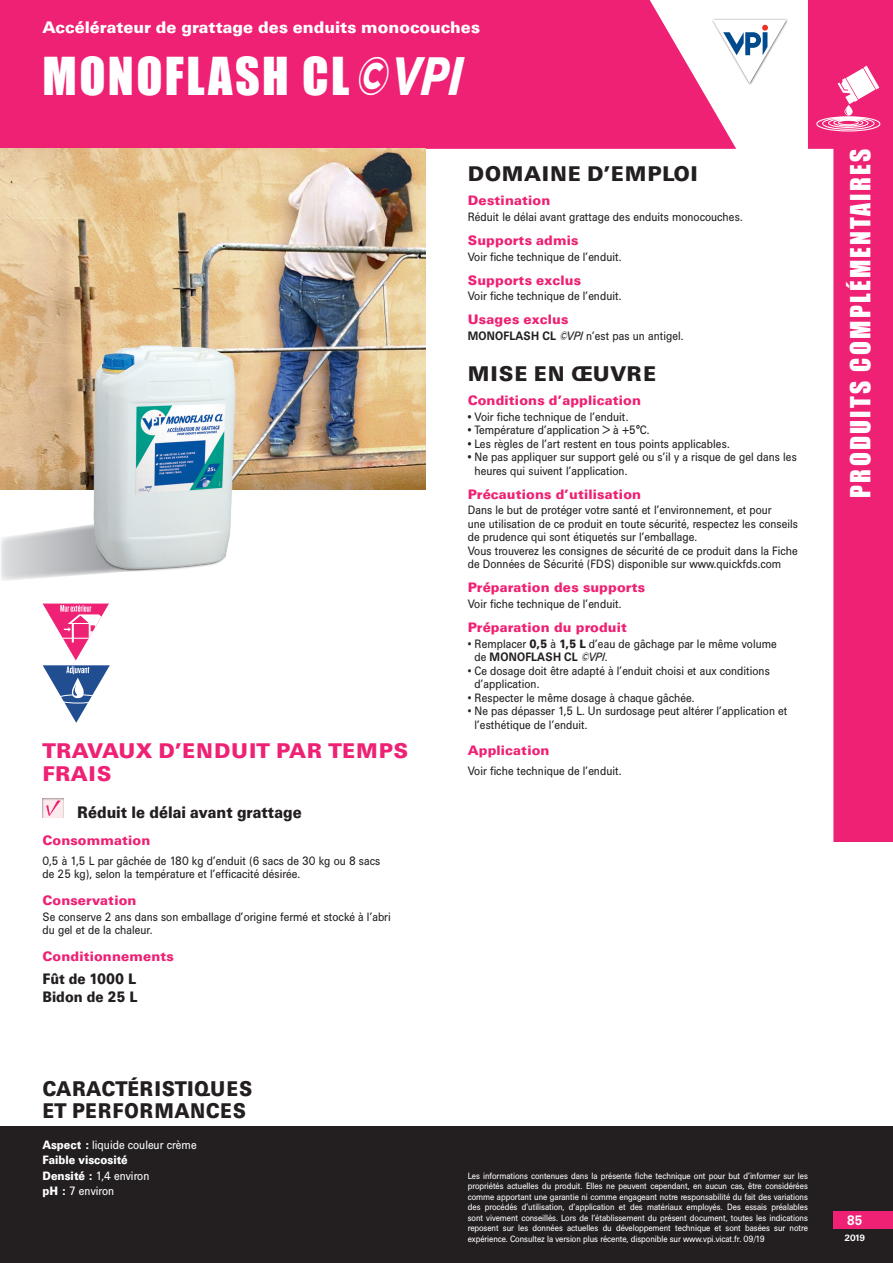
<style>
.page{position:relative;width:893px;height:1263px;background:#fff}
.page>*{position:absolute;margin:0;border:0;box-sizing:border-box;transform-origin:0 0}
.Nom{font:48px "Impact";letter-spacing:.05em;color:#fff}
.Nom_des_familles_ban{font:25.5px "Impact";letter-spacing:.09em;color:#fff}
.TItre_Caratèristique{font:900 21px/22.5px "Univers BQ";letter-spacing:.02em;color:#231f20;scale:.9 1}
.Argument_principal_e{font:900 21px/23.2px "Univers BQ";letter-spacing:.02em;color:#ee2174}
.Argument_Principal{font:900 21px "Univers BQ";letter-spacing:.02em;color:#231f20}
.Argument_Principal-2{font:900 21px "Univers BQ";letter-spacing:.04em;color:#231f20}
.gamme_ht_gauche{font:900 16.5px "Univers BQ";color:#fff}
.Argumentaire{font:900 16.5px "Univers BQ";color:#231f20;scale:.9 1}
.Argumentaire-2{font:900 15px "Univers BQ";color:#231f20;scale:.9 1}
.Entete-texte_Façades{font:900 13.5px "Univers BQ";letter-spacing:.01em;color:#ee2174}
.Folios{font:700 13.5px "Univers BQ";color:#fff;scale:.9 1}
.texte{font:12px/13.5px "Univers BQ";color:#231f20;scale:.9 1}
.SC_texte_8_9{font:12px/13.5px "Univers BQ";color:#231f20;scale:.9 1}
.CP-textes{font:12px "Univers BQ";color:#fff;scale:.9 1}
.CP-textes-2{font:900 12px "Univers BQ";color:#fff;scale:.9 1}
.texte-2{font:9px/10.5px "Univers BQ";letter-spacing:-.01em;color:#fff;text-align:justify;scale:.9 1}
.Folio_découpage_Carr{font:700 9px "Univers BQ";color:#fff}
.s1{font-family:"Univers BQ";font-weight:900;font-style:italic;font-size:53.7px}
.s2{font-weight:900}
.s3{font-weight:700}
.s4{font-style:italic}
</style>
<div class="page">
<div style="left:0;top:1127px;width:893px;height:136px;background:#231f20"></div>
<div style="left:0;top:0;width:736px;height:149px;background:#ee2174"></div>
<svg style="left:808px;top:0;width:85px;height:842px;fill:#ee2174"></svg>
<svg style="left:1px;top:531px;width:42px;height:50px;background:#d9dadb"></svg>
<div style="left:32px;top:790px;width:43px;height:30px;background:#231f20;opacity:.5"></div>
<svg style="left:46px;top:800px;width:15px;height:17px"></svg>
<img style="left:0;top:149px;width:425px;height:340px">
<img style="left:43px;top:335px;width:258px;height:243px">
<svg style="left:816px;top:66px;width:64px;height:65px"></svg>
<svg style="left:43px;top:604px;width:67px;height:119px"></svg>
<img style="left:710px;top:17px;width:78px;height:69px">
<svg style="left:713px;top:20px;width:73px;height:63px"></svg>
<div style="left:833px;top:1212px;width:60px;height:17px;background:#ee2174"></div>
<p class="gamme_ht_gauche" style="left:43px;top:19px;width:439px">Accélérateur de grattage des enduits monocouches</p>
<p class="Nom" style="left:43px;top:47px;width:421px">MONOFLASH CL<span class="s1">©VPI</span></p>
<p class="Argument_principal_e" style="left:43px;top:739px;width:367px">TRAVAUX D’ENDUIT PAR TEMPS<br>FRAIS</p>
<p class="Argumentaire" style="left:77px;top:803px;width:251px">Réduit le délai avant grattage</p>
<p class="Entete-texte_Façades" style="left:43px;top:833px;width:109px">Consommation</p>
<p class="SC_texte_8_9" style="left:43px;top:854px;width:377px">0,5 à 1,5 L par gâchée de 180 kg d’enduit (6 sacs de 30 kg ou 8 sacs de 25 kg), selon la température et l’efficacité désirée.</p>
<p class="Entete-texte_Façades" style="left:43px;top:893px;width:96px">Conservation</p>
<p class="texte" style="left:43px;top:910px;width:388px">Se conserve 2 ans dans son emballage d’origine fermé et stocké à l’abri du gel et de la chaleur.</p>
<p class="Entete-texte_Façades" style="left:43px;top:949px;width:133px">Conditionnements</p>
<p class="Argumentaire-2" style="left:43px;top:970px;width:105px">Fût de 1000 L</p>
<p class="Argumentaire-2" style="left:43px;top:988px;width:107px">Bidon de 25 L</p>
<p class="TItre_Caratèristique" style="left:43px;top:1078px;width:235px">CARACTÉRISTIQUES<br>ET PERFORMANCES</p>
<p class="CP-textes" style="left:43px;top:1137px;width:173px"><span class="s2">Aspect :</span> liquide couleur crème</p>
<p class="CP-textes-2" style="left:43px;top:1153px;width:96px">Faible viscosité</p>
<p class="CP-textes" style="left:43px;top:1169px;width:120px"><span class="s2">Densité :</span> 1,4 environ</p>
<p class="CP-textes" style="left:43px;top:1184px;width:81px"><span class="s2">pH :</span> 7 environ</p>
<p class="Argument_Principal" style="left:468px;top:162px;width:232px">DOMAINE D’EMPLOI</p>
<p class="Entete-texte_Façades" style="left:468px;top:193px;width:84px">Destination</p>
<p class="texte" style="left:468px;top:210px;width:307px">Réduit le délai avant grattage des enduits monocouches.</p>
<p class="Entete-texte_Façades" style="left:468px;top:233px;width:112px">Supports admis</p>
<p class="texte" style="left:468px;top:250px;width:172px">Voir fiche technique de l’enduit.</p>
<p class="Entete-texte_Façades" style="left:468px;top:272px;width:115px">Supports exclus</p>
<p class="texte" style="left:468px;top:290px;width:172px">Voir fiche technique de l’enduit.</p>
<p class="Entete-texte_Façades" style="left:468px;top:312px;width:102px">Usages exclus</p>
<p class="texte" style="left:468px;top:329px;width:241px"><span class="s3">MONOFLASH CL</span> <span class="s4">©VPI</span> n’est pas un antigel.</p>
<p class="Argument_Principal-2" style="left:468px;top:362px;width:190px">MISE EN ŒUVRE</p>
<p class="Entete-texte_Façades" style="left:468px;top:393px;width:175px">Conditions d’application</p>
<p class="texte" style="left:468px;top:410px;width:180px"><span class="s3">•</span> Voir fiche technique de l’enduit.</p>
<p class="texte" style="left:468px;top:424px;width:203px"><span class="s3">•</span> Température d’application &gt; à +5°C.</p>
<p class="texte" style="left:468px;top:437px;width:293px"><span class="s3">•</span> Les règles de l’art restent en tous points applicables.</p>
<p class="texte" style="left:474px;top:451px;width:360px;text-indent:-7px"><span class="s3">•</span> Ne pas appliquer sur support gelé ou s’il y a risque de gel dans les heures qui suivent l’application.</p>
<p class="Entete-texte_Façades" style="left:468px;top:487px;width:175px">Précautions d’utilisation</p>
<p class="texte" style="left:468px;top:504px;width:368px">Dans le but de protéger votre santé et l’environnement, et pour<br>une utilisation de ce produit en toute sécurité, respectez les conseils de prudence qui sont étiquetés sur l’emballage.</p>
<p class="texte" style="left:468px;top:544px;width:368px">Vous trouverez les consignes de sécurité de ce produit dans la Fiche de Données de Sécurité (FDS) disponible sur www.quickfds.com</p>
<p class="Entete-texte_Façades" style="left:468px;top:580px;width:179px">Préparation des supports</p>
<p class="texte" style="left:468px;top:597px;width:172px">Voir fiche technique de l’enduit.</p>
<p class="Entete-texte_Façades" style="left:468px;top:620px;width:160px">Préparation du produit</p>
<p class="texte" style="left:474px;top:637px;width:337px;text-indent:-7px">• Remplacer <span class="s2">0,5</span> à <span class="s2">1,5 L</span> d’eau de gâchage par le même volume de <span class="s3">MONOFLASH CL</span> <span class="s4">©VPI</span>.</p>
<p class="texte" style="left:474px;top:664px;width:330px;text-indent:-7px">• Ce dosage doit être adapté à l’enduit choisi et aux conditions d’application.</p>
<p class="texte" style="left:468px;top:691px;width:253px">• Respecter le même dosage à chaque gâchée.</p>
<p class="texte" style="left:474px;top:705px;width:349px;text-indent:-7px">• Ne pas dépasser 1,5 L. Un surdosage peut altérer l’application et l’esthétique de l’enduit.</p>
<p class="Entete-texte_Façades" style="left:468px;top:742px;width:83px">Application</p>
<p class="texte" style="left:468px;top:764px;width:172px">Voir fiche technique de l’enduit.</p>
<p class="texte-2" style="left:468px;top:1170px;width:379px">Les informations contenues dans la présente fiche technique ont pour but d’informer sur les propriétés actuelles du produit. Elles ne peuvent cependant, en aucun cas, être considérées comme apportant une garantie ni comme engageant notre responsabilité du fait des variations des procédés d’utilisation, d’application et des matériaux employés. Des essais préalables sont vivement conseillés. Lors de l’établissement du présent document, toutes les indications reposent sur les données actuelles du développement technique et sont basées sur notre expérience. Consultez la version plus récente, disponible sur www.vpi.vicat.fr. 09/19</p>
<p class="Nom_des_familles_ban" style="left:845px;top:498px;width:350px;rotate:-90deg">PRODUITS COMPLÉMENTAIRES</p>
<p class="Folios" style="left:847px;top:1213px;width:19px">85</p>
<p class="Folio_découpage_Carr" style="left:844px;top:1232px;width:22px">2019</p>
</div>
